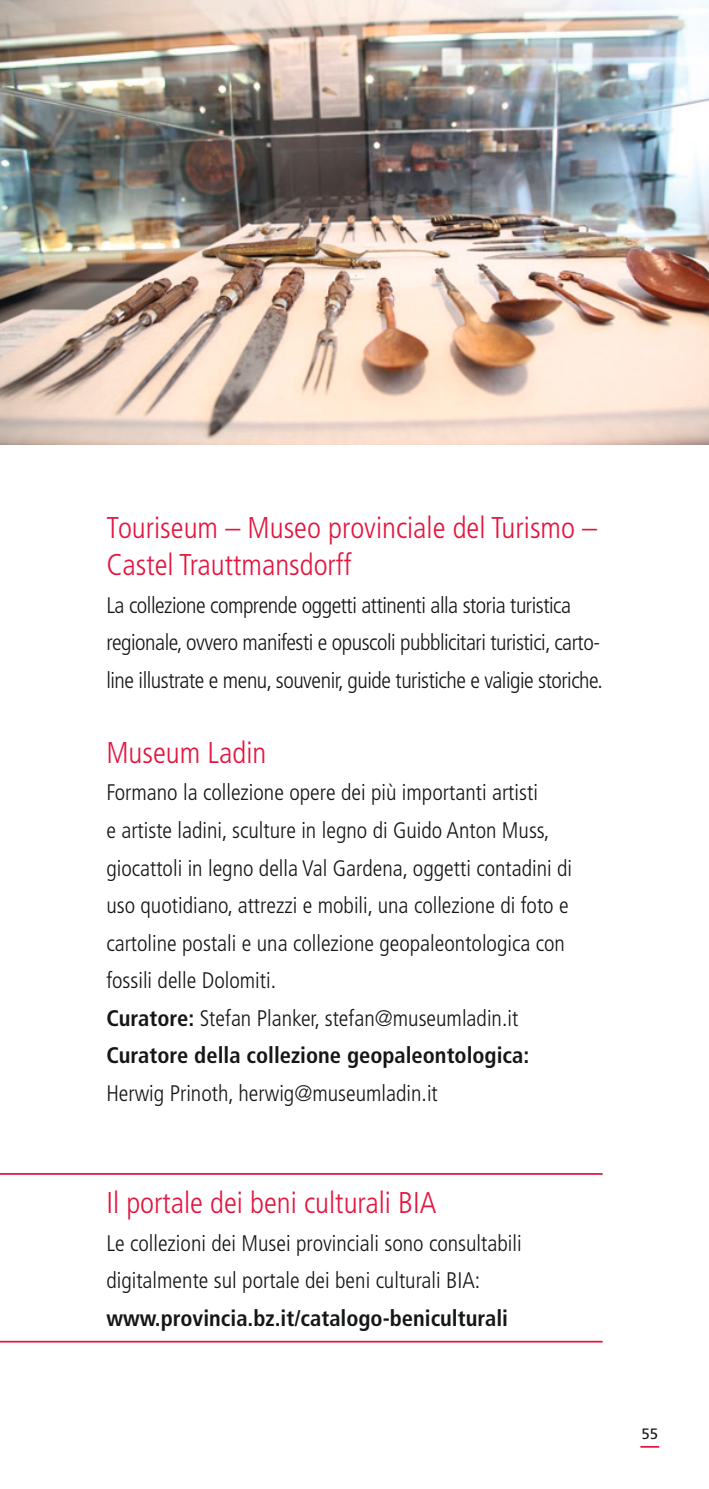
<style>
.page{position:relative;width:709px;height:1489px;background:#fff}
.page>*{position:absolute;margin:0;border:0;box-sizing:border-box;transform-origin:0 0}
.t1{font:300 condensed 30px/37.5px "Frutiger";color:#e31640}
.t2{font:300 condensed 22.5px/37.5px "Frutiger";color:#151616}
.t3{font:300 condensed 22.5px/37.5px "Frutiger";letter-spacing:-.02em;color:#151616}
.t4{font:700 condensed 22.5px "Frutiger";color:#151616}
.t5{font:15px "Frutiger";color:#151616}
.s1{font-weight:700}
</style>
<div class="page">
<hr style="left:0;top:1172px;width:602px;height:2px;background:#e31640">
<hr style="left:0;top:1340px;width:602px;height:2px;background:#e31640">
<img style="left:0;top:0;width:709px;height:444px">
<svg style="left:640px;top:1446px;width:19px;height:1px"></svg>
<h1 class="t1" style="left:106px;top:509px;width:492px">Touriseum – Museo provinciale del Turismo –<br>Castel Trauttmansdorff</h1>
<p class="t3" style="left:106px;top:586px;width:498px">La collezione comprende oggetti attinenti alla storia turistica regionale, ovvero manifesti e opuscoli pubblicitari turistici, carto&shy;line illustrate e menu, souvenir, guide turistiche e valigie storiche.</p>
<h1 class="t1" style="left:106px;top:734px;width:161px">Museum Ladin</h1>
<p class="t2" style="left:106px;top:774px;width:467px">Formano la collezione opere dei più importanti artisti<br>e artiste ladini, sculture in legno di Guido Anton Muss, giocattoli in legno della Val Gardena, oggetti contadini di uso quotidiano, attrezzi e mobili, una collezione di foto e cartoline postali e una collezione geopaleontologica con fossili delle Dolomiti.<br><span class="s1">Curatore:</span> Stefan Planker, stefan@museumladin.it <span class="s1">Curatore della collezione geopaleontologica:</span></p>
<p class="t2" style="left:106px;top:1074px;width:333px">Herwig Prinoth, herwig@museumladin.it</p>
<h1 class="t1" style="left:106px;top:1184px;width:331px">Il portale dei beni culturali BIA</h1>
<p class="t2" style="left:106px;top:1224px;width:417px">Le collezioni dei Musei provinciali sono consultabili digitalmente sul portale dei beni culturali BIA:</p>
<p class="t4" style="left:106px;top:1304px;width:403px">www.provincia.bz.it/catalogo-beniculturali</p>
<p class="t5" style="left:641px;top:1425px;width:18px">55</p>
</div>
